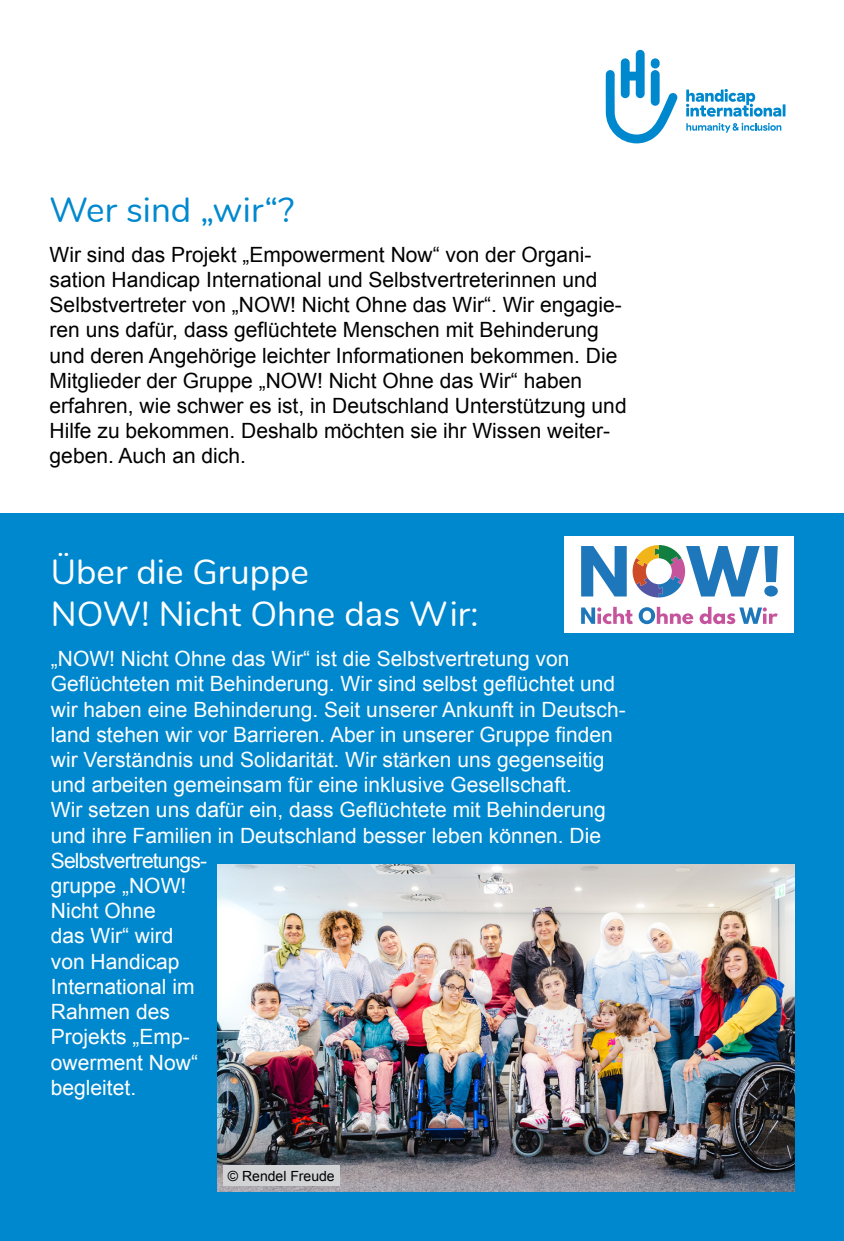
<style>
.page{position:relative;width:844px;height:1241px;background:#fff}
.page>*{position:absolute;margin:0;border:0;box-sizing:border-box;transform-origin:0 0}
.t1{font:35px/42px "Nunito";color:#fff}
.t2{font:35px "Nunito";color:#0088ce}
.t3{font:21px/25.2px "Arial";color:#fff}
.t4{font:21px/25.2px "Arial";color:#000}
.t5{font:14px "Arial";color:#000}
</style>
<div class="page">
<div style="left:0;top:513px;width:843px;height:727px;background:#0088ce"></div>
<div style="left:564px;top:536px;width:230px;height:96px;background:#fff"></div>
<svg style="left:581px;top:606px;width:51px;height:18px"></svg>
<svg style="left:638px;top:606px;width:55px;height:18px"></svg>
<svg style="left:699px;top:606px;width:78px;height:18px"></svg>
<svg style="left:581px;top:546px;width:45px;height:50px"></svg>
<svg style="left:632px;top:545px;width:145px;height:52px"></svg>
<svg style="left:605px;top:50px;width:72px;height:93px"></svg>
<svg style="left:686px;top:123px;width:95px;height:10px"></svg>
<svg style="left:686px;top:89px;width:99px;height:28px"></svg>
<img style="left:217px;top:864px;width:577px;height:327px">
<div style="left:223px;top:1165px;width:116px;height:20px;background:#d1d3d4"></div>
<h2 class="t2" style="left:50px;top:184px;width:246px">Wer sind „wir“?</h2>
<p class="t4" style="left:50px;top:242px;width:578px">Wir sind das Projekt „Empowerment Now“ von der Organi&shy;sation Handicap International und Selbstvertreterinnen und Selbstvertreter von „NOW! Nicht Ohne das Wir“. Wir engagie&shy;ren uns dafür, dass geflüchtete Menschen mit Behinderung und deren Angehörige leichter Informationen bekommen. Die Mitglieder der Gruppe „NOW! Nicht Ohne das Wir“ haben erfahren, wie schwer es ist, in Deutschland Unterstützung und Hilfe zu bekommen. Deshalb möchten sie ihr Wissen weiter&shy;geben. Auch an dich.</p>
<h2 class="t1" style="left:51px;top:548px;width:429px">Über die Gruppe<br>NOW! Nicht Ohne das Wir:</h2>
<p class="t3" style="left:51px;top:646px;width:576px">„NOW! Nicht Ohne das Wir“ ist die Selbstvertretung von Geflüchteten mit Behinderung. Wir sind selbst geflüchtet und wir haben eine Behinderung. Seit unserer Ankunft in Deutsch&shy;land stehen wir vor Barrieren. Aber in unserer Gruppe finden wir Verständnis und Solidarität. Wir stärken uns gegenseitig und arbeiten gemeinsam für eine inklusive Gesellschaft.<br>Wir setzen uns dafür ein, dass Geflüchtete mit Behinderung und ihre Familien in Deutschland besser leben können. Die Selbstvertretungs-<br>gruppe „NOW!<br>Nicht Ohne<br>das Wir“ wird<br>von Handicap<br>International im<br>Rahmen des<br>Projekts „Emp-<br>owerment Now“<br>begleitet.</p>
<p class="t5" style="left:228px;top:1166px;width:108px">© Rendel Freude</p>
</div>
